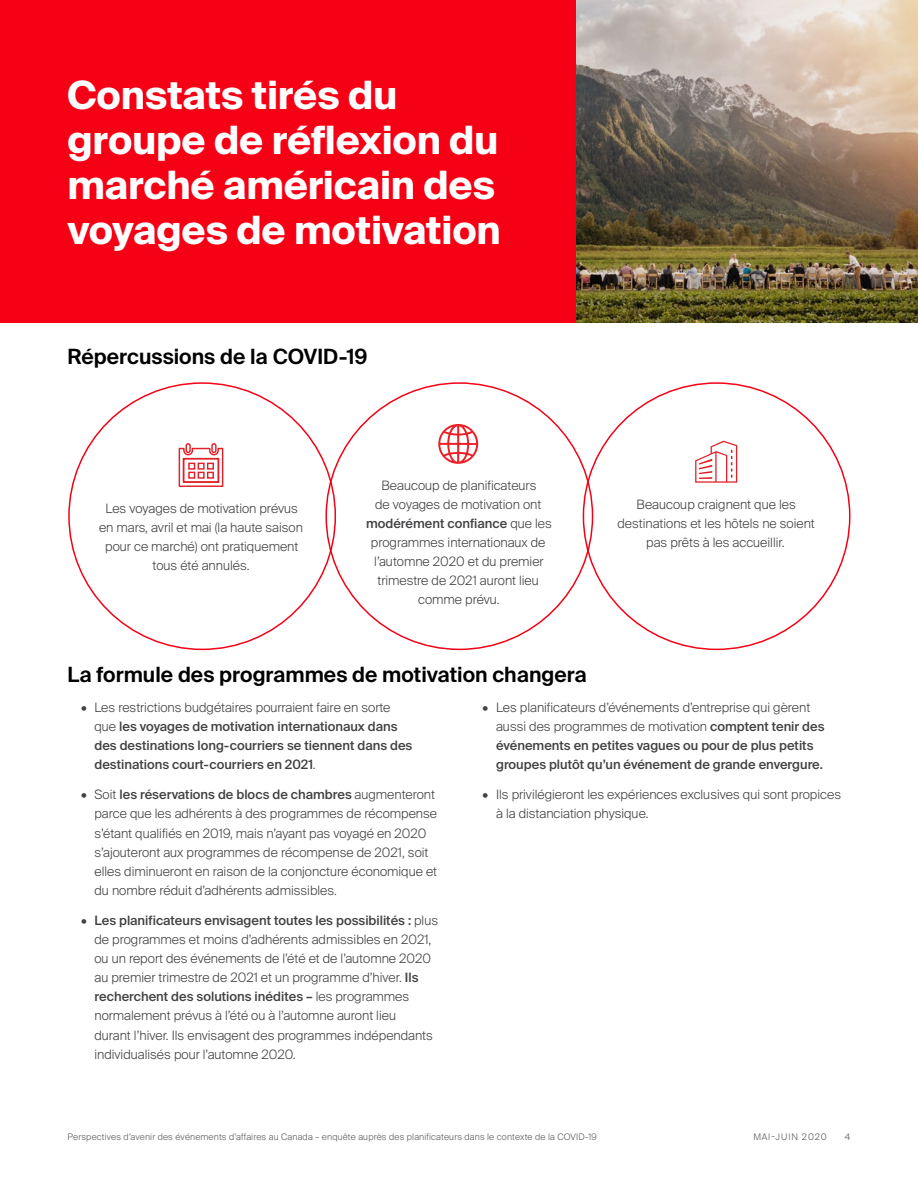
<style>
.page{position:relative;width:918px;height:1188px;background:#fff}
.page>*{position:absolute;margin:0;border:0;box-sizing:border-box;transform-origin:0 0}
.section_headers{font:700 39px/45px "Suisse Intl";letter-spacing:-.005em;color:#fff}
.sub_heads_2{font:600 21px "Suisse Intl";color:#000}
.body_centered{font:300 12.9px/19.2px "Suisse Intl";color:#414042}
.t1{font:500 12.9px/19.2px "Suisse Intl";color:#414042}
.t2{font:300 9px "Suisse Intl";letter-spacing:.02em;color:#58595b}
.t3{font:300 9px "Suisse Intl";letter-spacing:.1em;color:#58595b}
.s1{font-weight:500}
.s2{font-weight:300}
</style>
<div class="page">
<div style="left:0;top:0;width:580px;height:322px;background:#f50014"></div>
<img style="left:576px;top:0;width:342px;height:322px">
<svg style="left:179px;top:443px;width:44px;height:44px"></svg>
<svg style="left:438px;top:424px;width:40px;height:40px"></svg>
<svg style="left:695px;top:441px;width:42px;height:42px"></svg>
<p class="section_headers" style="left:68px;top:73px;width:435px">Constats tirés du groupe de réflexion du marché américain des voyages de motivation</p>
<p class="sub_heads_2" style="left:68px;top:344px;width:302px">Répercussions de la COVID-19</p>
<p class="body_centered" style="left:99px;top:499px;width:205px;text-align:center">Les voyages de motivation prévus en mars, avril et mai (la haute saison pour ce marché) ont pratiquement tous été annulés.</p>
<p class="body_centered" style="left:366px;top:476px;width:187px;text-align:center">Beaucoup de planificateurs<br>de voyages de motivation ont <span class="s1">modérément confiance</span> que les programmes internationaux de l’automne 2020 et du premier trimestre de 2021 auront lieu comme prévu.</p>
<p class="body_centered" style="left:618px;top:494px;width:199px;text-align:center">Beaucoup craignent que les destinations et les hôtels ne soient pas prêts à les accueillir.</p>
<p class="sub_heads_2" style="left:68px;top:663px;width:521px">La formule des programmes de motivation changera</p>
<p class="t1" style="left:94px;top:698px;width:319px;text-indent:-14px"><span class="s2">• Les restrictions budgétaires pourraient faire en sorte que</span> les voyages de motivation internationaux dans des destinations long-courriers se tiennent dans des destinations court-courriers en 2021<span class="s2">.</span></p>
<p class="body_centered" style="left:94px;top:785px;width:344px;text-indent:-14px">• Soit <span class="s1">les réservations de blocs de chambres</span> augmenteront parce que les adhérents à des programmes de récompense s’étant qualifiés en 2019, mais n’ayant pas voyagé en 2020 s’ajouteront aux programmes de récompense de 2021, soit elles diminueront en raison de la conjoncture économique et du nombre réduit d’adhérents admissibles.</p>
<p class="body_centered" style="left:94px;top:911px;width:345px;text-indent:-14px">• <span class="s1">Les planificateurs envisagent toutes les possibilités :</span> plus de programmes et moins d’adhérents admissibles en 2021, ou un report des événements de l’été et de l’automne 2020 au premier trimestre de 2021 et un programme d’hiver. <span class="s1">Ils recherchent des solutions inédites –</span> les programmes normalement prévus à l’été ou à l’automne auront lieu<br>durant l’hiver. Ils envisagent des programmes indépendants individualisés pour l’automne 2020.</p>
<p class="t1" style="left:496px;top:698px;width:330px;text-indent:-14px"><span class="s2">• Les planificateurs d’événements d’entreprise qui gèrent aussi des programmes de motivation</span> comptent tenir des événements en petites vagues ou pour de plus petits groupes plutôt qu’un événement de grande envergure.</p>
<p class="body_centered" style="left:496px;top:785px;width:346px;text-indent:-14px">• Ils privilégieront les expériences exclusives qui sont propices à la distanciation physique.</p>
<p class="t2" style="left:68px;top:1132px;width:531px">Perspectives d’avenir des événements d’affaires au Canada – enquête auprès des planificateurs dans le contexte de la COVID-19</p>
<p class="t3" style="left:753px;top:1132px;width:75px">MAI-JUIN 2020</p>
<p class="t2" style="left:845px;top:1132px;width:7px">4</p>
</div>
